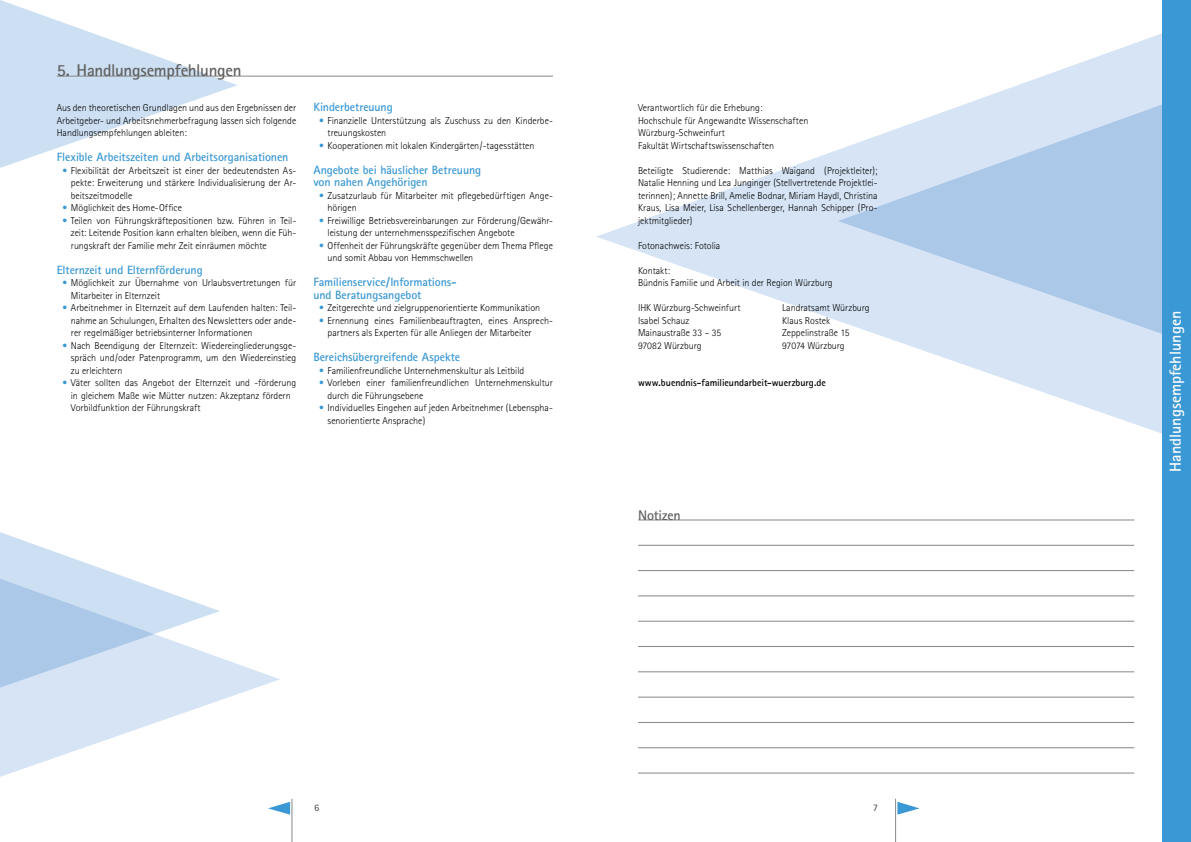
<style>
.page{position:relative;width:1191px;height:842px;background:#fff}
.page>*{position:absolute;margin:0;border:0;box-sizing:border-box;transform-origin:0 0}
.t1{font:700 17px "Rotis Sans Serif";letter-spacing:-.02em;color:#626261}
.t2{font:700 16px "Rotis Sans Serif";color:#fff}
.t3{font:700 14px "Rotis Sans Serif";letter-spacing:-.01em;color:#626261}
.t4{font:700 12px/12.5px "Rotis Sans Serif";letter-spacing:-.01em;color:#3a98d4}
.t5{font:300 10px/12.5px "Rotis Sans Serif";letter-spacing:-.005em;color:#000}
.t6{font:700 10px "Rotis Sans Serif";color:#000}
.t7{font:700 10px "Rotis Sans Serif";color:#626261}
.s1{color:#3a98d4}
</style>
<div class="page">
<svg style="left:0;top:0;width:237px;height:168px;fill:#d2e3f4"></svg>
<svg style="left:596px;top:33px;width:566px;height:401px"></svg>
<svg style="left:838px;top:104px;width:324px;height:230px;background:#c3d8ef"></svg>
<hr style="left:291px;top:799px;width:1px;height:43px;background:#868786">
<svg style="left:280px;top:802px;width:10px;height:13px"></svg>
<hr style="left:895px;top:799px;width:1px;height:43px;background:#868786">
<svg style="left:897px;top:802px;width:22px;height:13px"></svg>
<div style="left:1162px;top:0;width:29px;height:842px;background:#3a98d4"></div>
<svg style="left:0;top:658px;width:280px;height:154px"></svg>
<svg style="left:0;top:532px;width:220px;height:192px"></svg>
<hr style="left:638px;top:520px;width:496px;height:1px;background:#868786">
<hr style="left:638px;top:545px;width:496px;height:1px;background:#868786">
<hr style="left:638px;top:570px;width:496px;height:1px;background:#868786">
<hr style="left:638px;top:596px;width:496px;height:1px;background:#868786">
<hr style="left:638px;top:621px;width:496px;height:1px;background:#868786">
<hr style="left:638px;top:646px;width:496px;height:1px;background:#868786">
<hr style="left:638px;top:671px;width:496px;height:1px;background:#868786">
<hr style="left:638px;top:697px;width:496px;height:1px;background:#868786">
<hr style="left:638px;top:722px;width:496px;height:1px;background:#868786">
<hr style="left:638px;top:747px;width:496px;height:1px;background:#868786">
<hr style="left:638px;top:773px;width:496px;height:1px;background:#868786">
<hr style="left:57px;top:76px;width:496px;height:1px;background:#868786">
<h1 class="t1" style="left:57px;top:59px;width:186px">5. Handlungsempfehlungen</h1>
<p class="t5" style="left:57px;top:101px;width:241px;text-align:justify">Aus den theoretischen Grundlagen und aus den Ergebnissen der Arbeitgeber- und Arbeitsnehmerbefragung lassen sich folgende Handlungsempfehlungen ableiten:</p>
<p class="t4" style="left:57px;top:150px;width:233px">Flexible Arbeitszeiten und Arbeitsorganisationen</p>
<p class="t5" style="left:71px;top:164px;width:227px;text-align:justify;text-indent:-9px"><span class="s1">•</span> Flexibilität der Arbeitszeit ist einer der bedeutendsten As&shy;pekte: Erweiterung und stärkere Individualisierung der Ar&shy;beitszeitmodelle</p>
<p class="t5" style="left:62px;top:201px;width:121px"><span class="s1">•</span> Möglichkeit des Home-Office</p>
<p class="t5" style="left:71px;top:214px;width:227px;text-align:justify;text-indent:-8px"><span class="s1">•</span> Teilen von Führungskräftepositionen bzw. Führen in Teil&shy;zeit: Leitende Position kann erhalten bleiben, wenn die Füh&shy;rungskraft der Familie mehr Zeit einräumen möchte</p>
<p class="t4" style="left:57px;top:263px;width:147px">Elternzeit und Elternförderung</p>
<p class="t5" style="left:71px;top:276px;width:227px;text-indent:-8px"><span class="s1">•</span> Möglichkeit zur Übernahme von Urlaubsvertretungen für<br>Mitarbeiter in Elternzeit</p>
<p class="t5" style="left:71px;top:301px;width:227px;text-align:justify;text-indent:-8px"><span class="s1">•</span> Arbeitnehmer in Elternzeit auf dem Laufenden halten: Teil&shy;nahme an Schulungen, Erhalten des Newsletters oder ande&shy;rer regelmäßiger betriebsinterner Informationen</p>
<p class="t5" style="left:71px;top:339px;width:227px;text-align:justify;text-indent:-8px"><span class="s1">•</span> Nach Beendigung der Elternzeit: Wiedereingliederungsge&shy;spräch und/oder Patenprogramm, um den Wiedereinstieg zu erleichtern</p>
<p class="t5" style="left:71px;top:376px;width:227px;text-align:justify;text-indent:-8px"><span class="s1">•</span> Väter sollten das Angebot der Elternzeit und -förderung in gleichem Maße wie Mütter nutzen: Akzeptanz fördern → Vorbildfunktion der Führungskraft</p>
<p class="t4" style="left:313px;top:100px;width:81px">Kinderbetreuung</p>
<p class="t5" style="left:327px;top:114px;width:227px;text-indent:-8px"><span class="s1">•</span> Finanzielle Unterstützung als Zuschuss zu den Kinderbe&shy;treuungskosten</p>
<p class="t5" style="left:319px;top:139px;width:217px"><span class="s1">•</span> Kooperationen mit lokalen Kindergärten/-tagesstätten</p>
<p class="t4" style="left:313px;top:163px;width:169px">Angebote bei häuslicher Betreuung von nahen Angehörigen</p>
<p class="t5" style="left:327px;top:189px;width:227px;text-indent:-8px"><span class="s1">•</span> Zusatzurlaub für Mitarbeiter mit pflegebedürftigen Ange&shy;hörigen</p>
<p class="t5" style="left:327px;top:214px;width:227px;text-indent:-8px"><span class="s1">•</span> Freiwillige Betriebsvereinbarungen zur Förderung/Gewähr&shy;leistung der unternehmensspezifischen Angebote</p>
<p class="t5" style="left:327px;top:239px;width:227px;text-indent:-8px"><span class="s1">•</span> Offenheit der Führungskräfte gegenüber dem Thema Pflege und somit Abbau von Hemmschwellen</p>
<p class="t4" style="left:313px;top:275px;width:145px">Familienservice/Informations&shy;und Beratungsangebot</p>
<p class="t5" style="left:319px;top:301px;width:223px"><span class="s1">•</span> Zeitgerechte und zielgruppenorientierte Kommunikation</p>
<p class="t5" style="left:327px;top:314px;width:227px;text-indent:-8px"><span class="s1">•</span> Ernennung eines Familienbeauftragten, eines Ansprech&shy;partners als Experten für alle Anliegen der Mitarbeiter</p>
<p class="t4" style="left:313px;top:350px;width:148px">Bereichsübergreifende Aspekte</p>
<p class="t5" style="left:319px;top:364px;width:207px"><span class="s1">•</span> Familienfreundliche Unternehmenskultur als Leitbild</p>
<p class="t5" style="left:327px;top:376px;width:227px;text-indent:-8px"><span class="s1">•</span> Vorleben einer familienfreundlichen Unternehmenskultur durch die Führungsebene</p>
<p class="t5" style="left:327px;top:401px;width:227px;text-indent:-8px"><span class="s1">•</span> Individuelles Eingehen auf jeden Arbeitnehmer (Lebenspha&shy;senorientierte Ansprache)</p>
<p class="t5" style="left:638px;top:101px;width:172px">Verantwortlich für die Erhebung:<br>Hochschule für Angewandte Wissenschaften Würzburg-Schweinfurt<br>Fakultät Wirtschaftswissenschaften</p>
<p class="t5" style="left:638px;top:164px;width:241px;text-align:justify">Beteiligte Studierende: Matthias Waigand (Projektleiter); Natalie Henning und Lea Junginger (Stellvertretende Projektlei&shy;terinnen); Annette Brill, Amelie Bodnar, Miriam Haydl, Christina Kraus, Lisa Meier, Lisa Schellenberger, Hannah Schipper (Pro&shy;jektmitglieder)</p>
<p class="t5" style="left:638px;top:239px;width:84px">Fotonachweis: Fotolia</p>
<p class="t5" style="left:638px;top:264px;width:196px">Kontakt:<br>Bündnis Familie und Arbeit in der Region Würzburg</p>
<p class="t5" style="left:638px;top:301px;width:104px">IHK Würzburg-Schweinfurt</p>
<p class="t5" style="left:782px;top:301px;width:89px">Landratsamt Würzburg</p>
<p class="t5" style="left:638px;top:314px;width:53px">Isabel Schauz</p>
<p class="t5" style="left:782px;top:314px;width:50px">Klaus Rostek</p>
<p class="t5" style="left:638px;top:326px;width:85px">Mainaustraße 33 – 35</p>
<p class="t5" style="left:782px;top:326px;width:69px">Zeppelinstraße 15</p>
<p class="t5" style="left:638px;top:339px;width:65px">97082 Würzburg</p>
<p class="t5" style="left:782px;top:339px;width:64px">97074 Würzburg</p>
<p class="t6" style="left:638px;top:376px;width:189px">www.buendnis-familieundarbeit-wuerzburg.de</p>
<h3 class="t3" style="left:638px;top:506px;width:44px">Notizen</h3>
<p class="t7" style="left:314px;top:801px;width:7px">6</p>
<p class="t7" style="left:873px;top:801px;width:7px">7</p>
<h2 class="t2" style="left:1165px;top:472px;width:162px;rotate:-90deg">Handlungsempfehlungen</h2>
</div>
